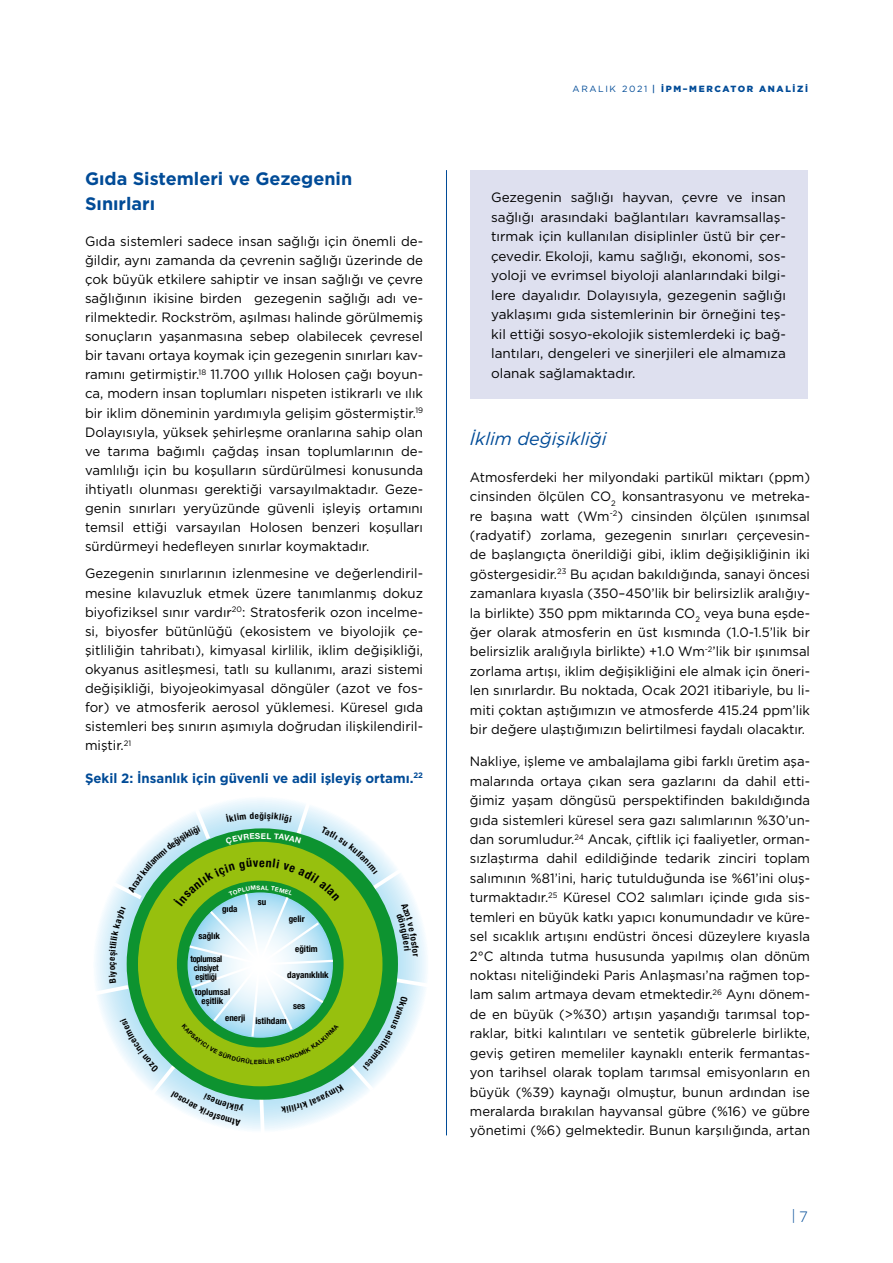
<style>
.page{position:relative;width:893px;height:1263px;background:#fff}
.page>*{position:absolute;margin:0;border:0;box-sizing:border-box;transform-origin:0 0}
.t1{font:700 18px/25.5px "Gotham";color:#004b97}
.t2{font:italic 18px "Gotham";color:#004b97}
.t3{font:300 15px "Gotham";color:#004b97}
.t4{font:13.5px/19.4px "Gotham";color:#000;text-align:justify}
.t5{font:700 13.5px "Gotham";color:#004b97}
.t6{font:700 condensed 9px/9px "Helvetica Neue";color:#000;text-align:center}
.t7{font:900 9px "Gotham";letter-spacing:.18em;color:#004b97}
.t8{font:700 condensed 9px/9px "Helvetica Neue";letter-spacing:-.02em;color:#000;text-align:center;scale:.94 1}
.t9{font:700 8.1px "Helvetica Neue";color:#fff}
.t10{font:700 6px "Helvetica Neue";color:#000}
.s1{font-weight:400}
.s2{font-weight:500}
</style>
<div class="page">
<hr style="left:446px;top:170px;width:1px;height:965px;background:#004b97">
<div style="left:470px;top:170px;width:337px;height:229px;background:#dee0ef"></div>
<svg style="left:95px;top:799px;width:331px;height:331px"></svg>
<h1 class="t1" style="left:85px;top:165px;width:269px">Gıda Sistemleri ve Gezegenin<br>Sınırları</h1>
<p class="t4" style="left:85px;top:231px;width:340px">Gıda sistemleri sadece insan sağlığı için önemli de&shy;ğildir, aynı zamanda da çevrenin sağlığı üzerinde de çok büyük etkilere sahiptir ve insan sağlığı ve çevre sağlığının ikisine birden gezegenin sağlığı adı ve&shy;rilmektedir. Rockström, aşılması halinde görülmemiş sonuçların yaşanmasına sebep olabilecek çevresel bir tavanı ortaya koymak için gezegenin sınırları kav&shy;ramını getirmiştir.<sup>18</sup> 11.700 yıllık Holosen çağı boyun&shy;ca, modern insan toplumları nispeten istikrarlı ve ılık bir iklim döneminin yardımıyla gelişim göstermiştir.<sup>19<br></sup>Dolayısıyla, yüksek şehirleşme oranlarına sahip olan ve tarıma bağımlı çağdaş insan toplumlarının de&shy;vamlılığı için bu koşulların sürdürülmesi konusunda ihtiyatlı olunması gerektiği varsayılmaktadır. Geze&shy;genin sınırları yeryüzünde güvenli işleyiş ortamını temsil ettiği varsayılan Holosen benzeri koşulları sürdürmeyi hedefleyen sınırlar koymaktadır.</p>
<p class="t4" style="left:85px;top:564px;width:340px">Gezegenin sınırlarının izlenmesine ve değerlendiril&shy;mesine kılavuzluk etmek üzere tanımlanmış dokuz biyofiziksel sınır vardır<sup>20</sup>: Stratosferik ozon incelme&shy;si, biyosfer bütünlüğü (ekosistem ve biyolojik çe&shy;şitliliğin tahribatı), kimyasal kirlilik, iklim değişikliği, okyanus asitleşmesi, tatlı su kullanımı, arazi sistemi değişikliği, biyojeokimyasal döngüler (azot ve fos&shy;for) ve atmosferik aerosol yüklemesi. Küresel gıda sistemleri beş sınırın aşımıyla doğrudan ilişkilendiril&shy;miştir.<sup>21</sup></p>
<p class="t5" style="left:85px;top:769px;width:340px">Şekil 2: İnsanlık için güvenli ve adil işleyiş ortamı.<sup>22</sup></p>
<p class="t6" style="left:259px;top:810px;width:6px">ğ</p>
<p class="t9" style="left:261px;top:829px;width:7px">E</p>
<p class="t6" style="left:222px;top:904px;width:17px">gıda</p>
<p class="t6" style="left:198px;top:931px;width:23px">sağlık</p>
<p class="t8" style="left:190px;top:954px;width:36px">toplumsal cinsiyet eşitliği</p>
<p class="t6" style="left:195px;top:987px;width:37px">toplumsal eşitlik</p>
<p class="t6" style="left:258px;top:896px;width:10px">su</p>
<p class="t6" style="left:289px;top:914px;width:17px">gelir</p>
<p class="t6" style="left:295px;top:944px;width:24px">eğitim</p>
<p class="t6" style="left:287px;top:969px;width:43px">dayanıklılık</p>
<p class="t6" style="left:293px;top:1001px;width:14px">ses</p>
<p class="t6" style="left:225px;top:1015px;width:63px">enerji istihdam</p>
<p class="t10" style="left:258px;top:1057px;width:6px">B</p>
<p class="t7" style="left:573px;top:83px;width:237px"><span class="s1">ARALIK 2021</span> <span class="s2">|</span> İPM–MERCATOR ANALİZİ</p>
<p class="t4" style="left:491px;top:187px;width:296px">Gezegenin sağlığı hayvan, çevre ve insan sağlığı arasındaki bağlantıları kavramsallaş&shy;tırmak için kullanılan disiplinler üstü bir çer&shy;çevedir. Ekoloji, kamu sağlığı, ekonomi, sos&shy;yoloji ve evrimsel biyoloji alanlarındaki bilgi&shy;lere dayalıdır. Dolayısıyla, gezegenin sağlığı yaklaşımı gıda sistemlerinin bir örneğini teş&shy;kil ettiği sosyo-ekolojik sistemlerdeki iç bağ&shy;lantıları, dengeleri ve sinerjileri ele almamıza olanak sağlamaktadır.</p>
<h1 class="t2" style="left:470px;top:427px;width:138px">İklim değişikliği</h1>
<p class="t4" style="left:470px;top:467px;width:342px">Atmosferdeki her milyondaki partikül miktarı (ppm) cinsinden ölçülen CO<sub>2</sub> konsantrasyonu ve metreka&shy;re başına watt (Wm<sup>-2</sup>) cinsinden ölçülen ışınımsal (radyatif) zorlama, gezegenin sınırları çerçevesin&shy;de başlangıçta önerildiği gibi, iklim değişikliğinin iki göstergesidir.<sup>23</sup> Bu açıdan bakıldığında, sanayi öncesi zamanlara kıyasla (350–450’lik bir belirsizlik aralığıy&shy;la birlikte) 350 ppm miktarında CO<sub>2</sub> veya buna eşde&shy;ğer olarak atmosferin en üst kısmında (1.0-1.5’lik bir belirsizlik aralığıyla birlikte) +1.0 Wm<sup>-2</sup>’lik bir ışınımsal zorlama artışı, iklim değişikliğini ele almak için öneri&shy;len sınırlardır. Bu noktada, Ocak 2021 itibariyle, bu li&shy;miti çoktan aştığımızın ve atmosferde 415.24 ppm’lik bir değere ulaştığımızın belirtilmesi faydalı olacaktır.</p>
<p class="t4" style="left:470px;top:752px;width:342px">Nakliye, işleme ve ambalajlama gibi farklı üretim aşa&shy;malarında ortaya çıkan sera gazlarını da dahil etti&shy;ğimiz yaşam döngüsü perspektifinden bakıldığında gıda sistemleri küresel sera gazı salımlarının %30’un&shy;dan sorumludur.<sup>24</sup> Ancak, çiftlik içi faaliyetler, orman&shy;sızlaştırma dahil edildiğinde tedarik zinciri toplam salımının %81’ini, hariç tutulduğunda ise %61’ini oluş&shy;turmaktadır.<sup>25</sup> Küresel CO2 salımları içinde gıda sis&shy;temleri en büyük katkı yapıcı konumundadır ve küre&shy;sel sıcaklık artışını endüstri öncesi düzeylere kıyasla 2°C altında tutma hususunda yapılmış olan dönüm noktası niteliğindeki Paris Anlaşması’na rağmen top&shy;lam salım artmaya devam etmektedir.<sup>26</sup> Aynı dönem&shy;de en büyük (&gt;%30) artışın yaşandığı tarımsal top&shy;raklar, bitki kalıntıları ve sentetik gübrelerle birlikte, geviş getiren memeliler kaynaklı enterik fermantas&shy;yon tarihsel olarak toplam tarımsal emisyonların en büyük (%39) kaynağı olmuştur, bunun ardından ise meralarda bırakılan hayvansal gübre (%16) ve gübre yönetimi (%6) gelmektedir. Bunun karşılığında, artan</p>
<p class="t3" style="left:791px;top:1207px;width:18px">|7</p>
</div>
